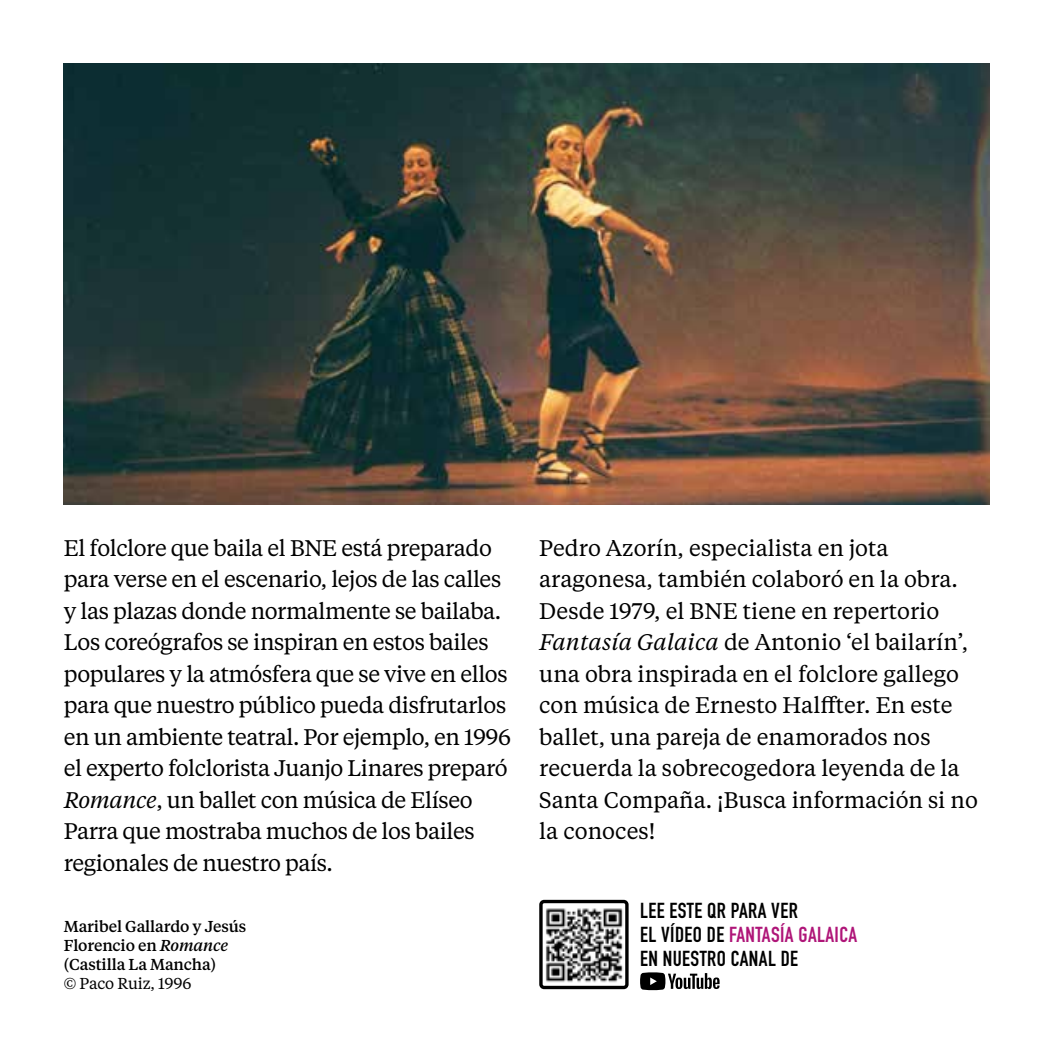
<style>
.page{position:relative;width:1053px;height:1053px;background:#fff}
.page>*{position:absolute;margin:0;border:0;box-sizing:border-box;transform-origin:0 0}
.t1{font:22.5px/31.5px "Tiempos Text";letter-spacing:-.015em;color:#000}
.t2{font:700 21.38px/23.6px "DIN Condensed";letter-spacing:.02em;color:#000}
.t3{font:500 15.75px/19.1px "Tiempos Text";letter-spacing:-.01em;color:#000}
.t4{font:15.75px "Tiempos Text";letter-spacing:-.01em;color:#000}
.s1{font-style:italic}
.s2{color:#af1578}
</style>
<div class="page">
<img style="left:64px;top:64px;width:925px;height:440px">
<svg style="left:640px;top:972px;width:79px;height:18px"></svg>
<img style="left:543px;top:903px;width:81px;height:80px">
<div style="left:539px;top:899px;width:89px;height:90px;border:3px solid #000;border-radius:3px"></div>
<p class="t1" style="left:64px;top:531px;width:448px">El folclore que baila el BNE está preparado para verse en el escenario, lejos de las calles y las plazas donde normalmente se bailaba.<br>Los coreógrafos se inspiran en estos bailes populares y la atmósfera que se vive en ellos para que nuestro público pueda disfrutarlos en un ambiente teatral. Por ejemplo, en 1996 el experto folclorista Juanjo Linares preparó <span class="s1">Romance</span>, un ballet con música de Elíseo Parra que mostraba muchos de los bailes regionales de nuestro país.</p>
<p class="t3" style="left:64px;top:915px;width:184px">Maribel Gallardo y Jesús<br>Florencio en <span class="s1">Romance </span>(Castilla La Mancha)</p>
<p class="t4" style="left:64px;top:972px;width:129px">© Paco Ruiz, 1996</p>
<p class="t1" style="left:539px;top:531px;width:440px">Pedro Azorín, especialista en jota aragonesa, también colaboró en la obra.<br>Desde 1979, el BNE tiene en repertorio <span class="s1">Fantasía Galaica</span> de Antonio ‘el bailarín’, una obra inspirada en el folclore gallego con música de Ernesto Halffter. En este ballet, una pareja de enamorados nos recuerda la sobrecogedora leyenda de la Santa Compaña. ¡Busca información si no la conoces!</p>
<p class="t2" style="left:640px;top:898px;width:219px">LEE ESTE QR PARA VER<br>EL VÍDEO DE <span class="s2">FANTASÍA GALAICA<br></span>EN NUESTRO CANAL DE</p>
</div>
